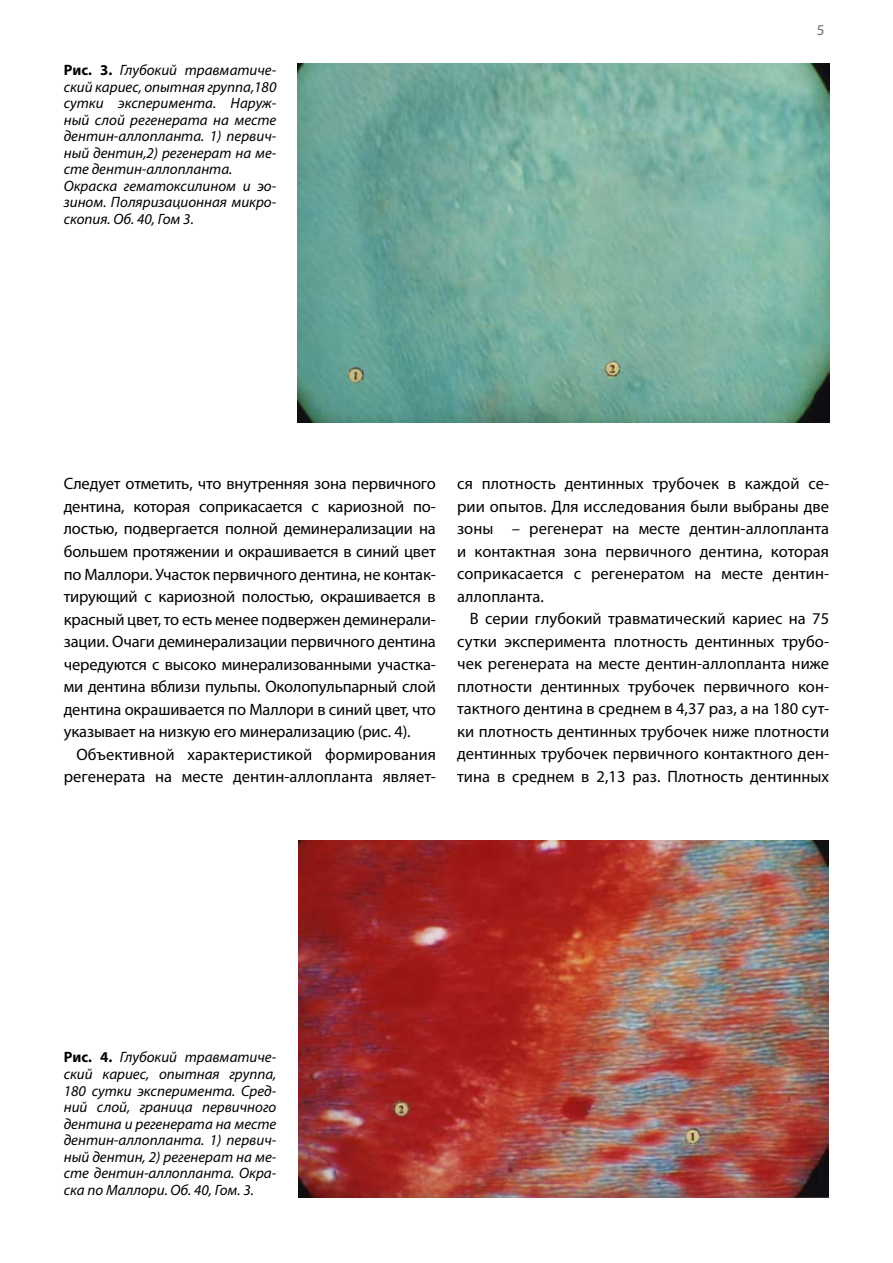
<style>
.page{position:relative;width:893px;height:1263px;background:#fff}
.page>*{position:absolute;margin:0;border:0;box-sizing:border-box;transform-origin:0 0}
.t1{font:16.5px/22.5px "Myriad Pro";letter-spacing:.005em;color:#000;text-align:justify}
.t2{font:italic 15px/16.5px "Myriad Pro";color:#000}
.t3{font:15px "Myriad Pro";color:#6d6f71}
.s1{font-weight:700;font-style:normal}
</style>
<div class="page">
<img style="left:299px;top:841px;width:529px;height:357px">
<img style="left:298px;top:64px;width:531px;height:358px">
<p class="t2" style="left:64px;top:62px;width:214px"><span class="s1">Рис. 3.</span> Глубокий травматиче&shy;ский кариес, опытная группа,180 сутки эксперимента. Наруж&shy;ный слой регенерата на месте дентин-аллопланта. 1) первич&shy;ный дентин,2) регенерат на ме&shy;сте дентин-аллопланта.<br>Окраска гематоксилином и эо&shy;зином. Поляризационная микро&shy;скопия. Об. 40, Гом 3.</p>
<p class="t3" style="left:817px;top:21px;width:9px">5</p>
<p class="t1" style="left:64px;top:472px;width:374px">Следует отметить, что внутренняя зона первичного дентина, которая соприкасается с кариозной по&shy;лостью, подвергается полной деминерализации на большем протяжении и окрашивается в синий цвет по Маллори. Участок первичного дентина, не контак&shy;тирующий с кариозной полостью, окрашивается в красный цвет, то есть менее подвержен деминерали&shy;зации. Очаги деминерализации первичного дентина чередуются с высоко минерализованными участка&shy;ми дентина вблизи пульпы. Околопульпарный слой дентина окрашивается по Маллори в синий цвет, что указывает на низкую его минерализацию (рис. 4).</p>
<p class="t1" style="left:64px;top:742px;width:374px;text-align:right">Объективной характеристикой формирования регенерата на месте дентин-аллопланта являет-</p>
<p class="t1" style="left:457px;top:472px;width:374px">ся плотность дентинных трубочек в каждой се&shy;рии опытов. Для исследования были выбраны две зоны – регенерат на месте дентин-аллопланта и контактная зона первичного дентина, которая соприкасается с регенератом на месте дентин&shy;аллопланта.</p>
<p class="t1" style="left:457px;top:607px;width:374px;text-indent:13px">В серии глубокий травматический кариес на 75 сутки эксперимента плотность дентинных трубо&shy;чек регенерата на месте дентин-аллопланта ниже плотности дентинных трубочек первичного кон&shy;тактного дентина в среднем в 4,37 раз, а на 180 сут&shy;ки плотность дентинных трубочек ниже плотности дентинных трубочек первичного контактного ден&shy;тина в среднем в 2,13 раз. Плотность дентинных</p>
<p class="t2" style="left:64px;top:1049px;width:214px;text-align:justify"><span class="s1">Рис. 4.</span> Глубокий травматиче&shy;ский кариес, опытная группа, 180 сутки эксперимента. Сред&shy;ний слой, граница первичного дентина и регенерата на месте дентин-аллопланта. 1) первич&shy;ный дентин, 2) регенерат на ме&shy;сте дентин-аллопланта. Окра&shy;ска по Маллори. Об. 40, Гом. 3.</p>
</div>
